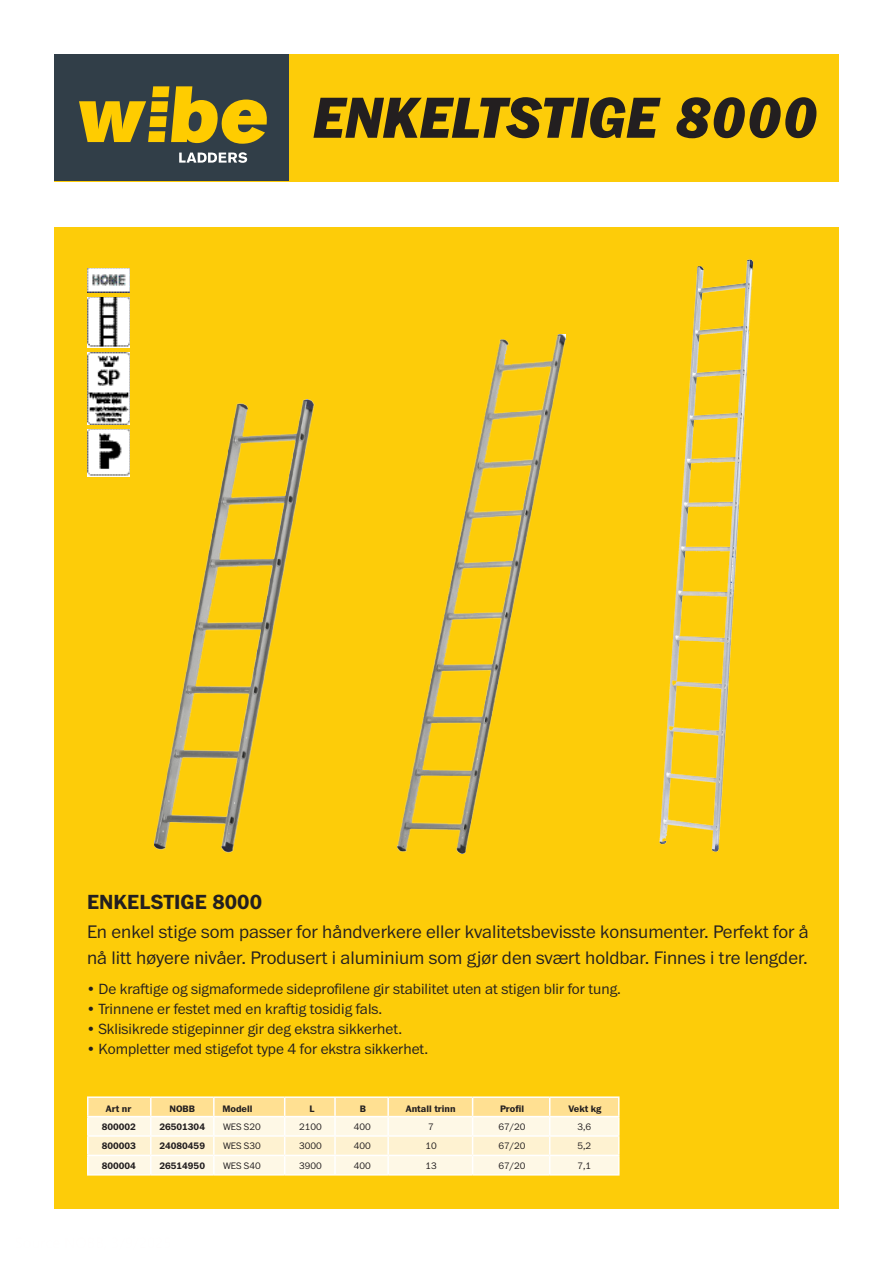
<style>
.page{position:relative;width:893px;height:1263px;background:#fff}
.page>*{position:absolute;margin:0;border:0;box-sizing:border-box;transform-origin:0 0}
.t1{font:italic 900 60px "Franklin ITC Pro";color:#231f20}
.t2{font:700 21.15px "Franklin ITC Pro";color:#231f20}
.t3{font:300 18.9px/26px "Franklin ITC Pro";color:#231f20}
.t4{font:300 15.3px "Franklin ITC Pro";color:#231f20}
.t5{font:700 9.75px/19.4px "Franklin ITC Pro";color:#231f20;text-align:justify}
.t6{font:300 9.75px "Franklin ITC Pro";color:#231f20}
</style>
<div class="page">
<div style="left:54px;top:228px;width:785px;height:981px;background:#fdcc09"></div>
<div style="left:54px;top:54px;width:785px;height:127px;background:#fdcc09"></div>
<div style="left:54px;top:54px;width:234px;height:127px;background:#313e48"></div>
<svg style="left:79px;top:86px;width:188px;height:58px"></svg>
<svg style="left:179px;top:152px;width:68px;height:11px"></svg>
<hr style="left:87px;top:1096px;width:64px;height:2px;background:#fff">
<hr style="left:151px;top:1096px;width:63px;height:2px;background:#fff">
<hr style="left:214px;top:1096px;width:71px;height:2px;background:#fff">
<hr style="left:285px;top:1096px;width:50px;height:2px;background:#fff">
<hr style="left:335px;top:1096px;width:53px;height:2px;background:#fff">
<hr style="left:388px;top:1096px;width:85px;height:2px;background:#fff">
<hr style="left:473px;top:1096px;width:77px;height:2px;background:#fff">
<hr style="left:550px;top:1096px;width:70px;height:2px;background:#fff">
<svg style="left:87px;top:1097px;width:533px;height:77px;background:#fef1d0"></svg>
<hr style="left:87px;top:1174px;width:64px;height:1px;background:#fff">
<hr style="left:151px;top:1174px;width:63px;height:1px;background:#fff">
<hr style="left:214px;top:1174px;width:71px;height:1px;background:#fff">
<hr style="left:285px;top:1174px;width:50px;height:1px;background:#fff">
<hr style="left:335px;top:1174px;width:53px;height:1px;background:#fff">
<hr style="left:388px;top:1174px;width:85px;height:1px;background:#fff">
<hr style="left:473px;top:1174px;width:77px;height:1px;background:#fff">
<hr style="left:550px;top:1174px;width:70px;height:1px;background:#fff">
<img style="left:87px;top:297px;width:43px;height:50px">
<img style="left:87px;top:268px;width:42px;height:24px">
<img style="left:87px;top:352px;width:43px;height:73px">
<img style="left:87px;top:430px;width:43px;height:47px">
<img style="left:154px;top:399px;width:160px;height:454px">
<img style="left:397px;top:334px;width:168px;height:519px">
<img style="left:659px;top:259px;width:95px;height:593px">
<h1 class="t1" style="left:314px;top:82px;width:506px">ENKELTSTIGE 8000</h1>
<h2 class="t2" style="left:87px;top:889px;width:177px">ENKELSTIGE 8000</h2>
<p class="t3" style="left:87px;top:919px;width:723px">En enkel stige som passer for håndverkere eller kvalitetsbevisste konsumenter. Perfekt for å nå litt høyere nivåer. Produsert i aluminium som gjør den svært holdbar. Finnes i tre lengder.</p>
<p class="t4" style="left:87px;top:981px;width:535px">• De kraftige og sigmaformede sideprofilene gir stabilitet uten at stigen blir for tung.</p>
<p class="t4" style="left:87px;top:1001px;width:297px">• Trinnene er festet med en kraftig tosidig fals.</p>
<p class="t4" style="left:87px;top:1021px;width:317px">• Sklisikrede stigepinner gir deg ekstra sikkerhet.</p>
<p class="t4" style="left:87px;top:1041px;width:343px">• Kompletter med stigefot type 4 for ekstra sikkerhet.</p>
<p class="t5" style="left:106px;top:1099px;width:27px">Art nr</p>
<p class="t5" style="left:169px;top:1099px;width:27px">NOBB</p>
<p class="t5" style="left:222px;top:1099px;width:32px">Modell</p>
<p class="t5" style="left:309px;top:1099px;width:7px">L</p>
<p class="t5" style="left:360px;top:1099px;width:8px">B</p>
<p class="t5" style="left:406px;top:1099px;width:51px">Antall trinn</p>
<p class="t5" style="left:500px;top:1099px;width:26px">Profil</p>
<p class="t5" style="left:568px;top:1099px;width:35px">Vekt kg</p>
<p class="t5" style="left:159px;top:1117px;width:47px">26501304<br>24080459<br>26514950</p>
<p class="t5" style="left:102px;top:1117px;width:36px">800002</p>
<p class="t6" style="left:223px;top:1121px;width:39px">WES S20</p>
<p class="t6" style="left:299px;top:1121px;width:24px">2100</p>
<p class="t6" style="left:354px;top:1121px;width:19px">400</p>
<p class="t6" style="left:428px;top:1121px;width:7px">7</p>
<p class="t6" style="left:498px;top:1121px;width:29px">67/20</p>
<p class="t6" style="left:577px;top:1121px;width:15px">3,6</p>
<p class="t5" style="left:102px;top:1137px;width:36px">800003</p>
<p class="t6" style="left:223px;top:1141px;width:39px">WES S30</p>
<p class="t6" style="left:299px;top:1141px;width:24px">3000</p>
<p class="t6" style="left:354px;top:1141px;width:19px">400</p>
<p class="t6" style="left:425px;top:1141px;width:13px">10</p>
<p class="t6" style="left:498px;top:1141px;width:29px">67/20</p>
<p class="t6" style="left:577px;top:1141px;width:15px">5,2</p>
<p class="t5" style="left:102px;top:1156px;width:36px">800004</p>
<p class="t6" style="left:223px;top:1160px;width:39px">WES S40</p>
<p class="t6" style="left:299px;top:1160px;width:24px">3900</p>
<p class="t6" style="left:354px;top:1160px;width:19px">400</p>
<p class="t6" style="left:425px;top:1160px;width:13px">13</p>
<p class="t6" style="left:498px;top:1160px;width:29px">67/20</p>
<p class="t6" style="left:577px;top:1160px;width:15px">7,1</p>
</div>
